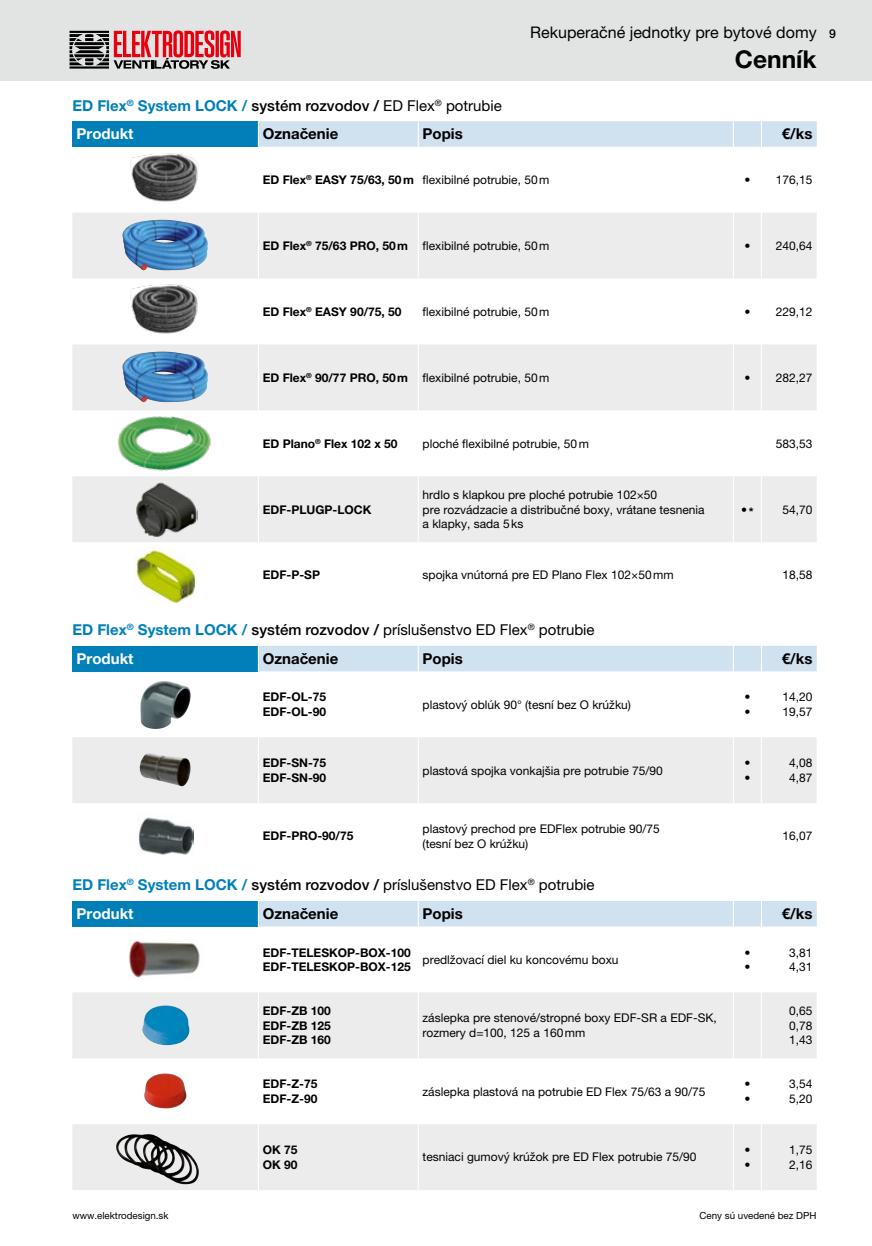
<style>
.page{position:relative;width:872px;height:1246px;background:#fff}
.page>*{position:absolute;margin:0;border:0;box-sizing:border-box;transform-origin:0 0}
.t1{font:700 24.45px "Helvetica Neue LT Pro";color:#000}
.t2{font:16.05px "Helvetica Neue LT Pro";color:#000}
.t3{font:15px "Helvetica Neue LT Pro";color:#000}
.t4{font:700 15px "Helvetica Neue LT Pro";color:#000}
.t5{font:700 15px "Helvetica Neue LT Pro";color:#007fb9}
.t6{font:700 15px "Helvetica Neue LT Pro";color:#fff}
.t7{font:500 12.3px "Helvetica Neue LT Pro";color:#000}
.t8{font:12px/14.4px "Helvetica Neue LT Pro";color:#000}
.t9{font:700 12px/14.4px "Helvetica Neue LT Pro";color:#000}
.t10{font:9.75px "Helvetica Neue LT Pro";color:#000}
.s1{font-weight:500;color:#000}
.s2{font-weight:400;color:#000}
.s3{font-weight:700}
.s4{font-weight:700;color:#007fb9}
.s5{font-weight:500}
</style>
<div class="page">
<div style="left:72px;top:121px;width:186px;height:26px;background:#007fb9"></div>
<svg style="left:72px;top:213px;width:744px;height:329px;fill:#ececec"></svg>
<svg style="left:258px;top:121px;width:558px;height:26px;background:#d1e1f0"></svg>
<hr style="left:258px;top:213px;width:1px;height:66px;background:#fff">
<hr style="left:418px;top:213px;width:1px;height:66px;background:#fff">
<hr style="left:733px;top:213px;width:1px;height:66px;background:#fff">
<hr style="left:761px;top:213px;width:1px;height:66px;background:#fff">
<hr style="left:258px;top:279px;width:1px;height:65px;background:#fff">
<hr style="left:418px;top:279px;width:1px;height:65px;background:#fff">
<hr style="left:733px;top:279px;width:1px;height:65px;background:#fff">
<hr style="left:761px;top:279px;width:1px;height:65px;background:#fff">
<hr style="left:258px;top:344px;width:1px;height:66px;background:#fff">
<hr style="left:418px;top:344px;width:1px;height:66px;background:#fff">
<hr style="left:733px;top:344px;width:1px;height:66px;background:#fff">
<hr style="left:761px;top:344px;width:1px;height:66px;background:#fff">
<hr style="left:258px;top:410px;width:1px;height:66px;background:#fff">
<hr style="left:418px;top:410px;width:1px;height:66px;background:#fff">
<hr style="left:733px;top:410px;width:1px;height:66px;background:#fff">
<hr style="left:761px;top:410px;width:1px;height:66px;background:#fff">
<hr style="left:258px;top:476px;width:1px;height:66px;background:#fff">
<hr style="left:418px;top:476px;width:1px;height:66px;background:#fff">
<hr style="left:733px;top:476px;width:1px;height:66px;background:#fff">
<hr style="left:761px;top:476px;width:1px;height:66px;background:#fff">
<img style="left:130px;top:153px;width:69px;height:49px">
<img style="left:122px;top:220px;width:42px;height:51px">
<img style="left:127px;top:284px;width:77px;height:55px">
<img style="left:122px;top:352px;width:42px;height:50px">
<img style="left:111px;top:413px;width:108px;height:60px">
<img style="left:133px;top:481px;width:64px;height:56px">
<img style="left:134px;top:548px;width:63px;height:55px">
<div style="left:72px;top:646px;width:186px;height:25px;background:#007fb9"></div>
<div style="left:72px;top:737px;width:744px;height:66px;background:#ececec"></div>
<div style="left:259px;top:646px;width:557px;height:25px;background:#d0e1f0"></div>
<hr style="left:258px;top:737px;width:1px;height:66px;background:#fff">
<hr style="left:418px;top:737px;width:1px;height:66px;background:#fff">
<hr style="left:733px;top:737px;width:1px;height:66px;background:#fff">
<hr style="left:761px;top:737px;width:1px;height:66px;background:#fff">
<img style="left:140px;top:681px;width:51px;height:48px">
<img style="left:139px;top:753px;width:52px;height:33px">
<img style="left:138px;top:817px;width:55px;height:38px">
<div style="left:0;top:0;width:872px;height:80px;background:#e2e3e3"></div>
<div style="left:72px;top:901px;width:186px;height:25px;background:#007fb9"></div>
<svg style="left:72px;top:992px;width:744px;height:198px;fill:#ececec"></svg>
<div style="left:259px;top:901px;width:557px;height:25px;background:#d0e1f0"></div>
<hr style="left:258px;top:992px;width:1px;height:66px;background:#fff">
<hr style="left:418px;top:992px;width:1px;height:66px;background:#fff">
<hr style="left:733px;top:992px;width:1px;height:66px;background:#fff">
<hr style="left:761px;top:992px;width:1px;height:66px;background:#fff">
<hr style="left:258px;top:1058px;width:1px;height:66px;background:#fff">
<hr style="left:418px;top:1058px;width:1px;height:66px;background:#fff">
<hr style="left:733px;top:1058px;width:1px;height:66px;background:#fff">
<hr style="left:761px;top:1058px;width:1px;height:66px;background:#fff">
<hr style="left:258px;top:1124px;width:1px;height:66px;background:#fff">
<hr style="left:418px;top:1124px;width:1px;height:66px;background:#fff">
<hr style="left:733px;top:1124px;width:1px;height:66px;background:#fff">
<hr style="left:761px;top:1124px;width:1px;height:66px;background:#fff">
<img style="left:129px;top:940px;width:71px;height:39px">
<img style="left:142px;top:1005px;width:48px;height:40px">
<img style="left:143px;top:1073px;width:44px;height:36px">
<img style="left:116px;top:1133px;width:84px;height:51px">
<svg style="left:70px;top:30px;width:171px;height:39px"></svg>
<p class="t5" style="left:72px;top:96px;width:431px">ED Flex<sup>®</sup> System LOCK / <span class="s1">systém rozvodov /</span> <span class="s2">ED Flex</span><sup>®</sup> <span class="s2">potrubie</span></p>
<h2 class="t2" style="left:530px;top:23px;width:288px">Rekuperačné jednotky pre bytové domy</h2>
<h1 class="t1" style="left:735px;top:44px;width:83px">Cenník</h1>
<p class="t6" style="left:77px;top:125px;width:58px">Produkt</p>
<p class="t4" style="left:263px;top:125px;width:77px">Označenie</p>
<p class="t4" style="left:422px;top:125px;width:42px">Popis</p>
<p class="t4" style="left:782px;top:125px;width:32px">€/ks</p>
<p class="t8" style="left:263px;top:172px;width:288px"><span class="s3">ED Flex</span><sup>®</sup> <span class="s3">EASY 75/63, 50m</span> flexibilné potrubie, 50m</p>
<p class="t8" style="left:744px;top:172px;width:70px">• 176,15</p>
<p class="t7" style="left:829px;top:27px;width:8px">9</p>
<p class="t8" style="left:263px;top:238px;width:288px"><span class="s3">ED Flex</span><sup>®</sup> <span class="s3">75/63 PRO, 50m</span> flexibilné potrubie, 50m</p>
<p class="t8" style="left:744px;top:238px;width:70px">• 240,64</p>
<p class="t9" style="left:263px;top:304px;width:140px">ED Flex<sup>®</sup> EASY 90/75, 50</p>
<p class="t8" style="left:422px;top:304px;width:128px">flexibilné potrubie, 50m</p>
<p class="t8" style="left:744px;top:304px;width:70px">• 229,12</p>
<p class="t8" style="left:263px;top:370px;width:288px"><span class="s3">ED Flex</span><sup>®</sup> <span class="s3">90/77 PRO, 50m</span> flexibilné potrubie, 50m</p>
<p class="t8" style="left:744px;top:370px;width:70px">• 282,27</p>
<p class="t9" style="left:263px;top:436px;width:136px">ED Plano<sup>®</sup> Flex 102 x 50</p>
<p class="t8" style="left:422px;top:436px;width:168px">ploché flexibilné potrubie, 50m</p>
<p class="t8" style="left:775px;top:436px;width:38px">583,53</p>
<p class="t9" style="left:263px;top:502px;width:110px">EDF-PLUGP-LOCK</p>
<p class="t8" style="left:422px;top:487px;width:284px">hrdlo s klapkou pre ploché potrubie 102×50<br>pre rozvádzacie a distribučné boxy, vrátane tesnenia a klapky, sada 5ks</p>
<p class="t8" style="left:741px;top:502px;width:14px">•<span class="s3">*</span></p>
<p class="t8" style="left:782px;top:502px;width:32px">54,70</p>
<p class="t9" style="left:263px;top:568px;width:59px">EDF-P-SP</p>
<p class="t8" style="left:422px;top:568px;width:253px">spojka vnútorná pre ED Plano Flex 102×50mm</p>
<p class="t8" style="left:782px;top:568px;width:32px">18,58</p>
<p class="t3" style="left:72px;top:621px;width:524px"><span class="s4">ED Flex</span><sup>®</sup> <span class="s4">System LOCK /</span> <span class="s5">systém rozvodov /</span> príslušenstvo ED Flex<sup>®</sup> potrubie</p>
<p class="t6" style="left:77px;top:649px;width:58px">Produkt</p>
<p class="t4" style="left:263px;top:649px;width:77px">Označenie</p>
<p class="t4" style="left:422px;top:649px;width:42px">Popis</p>
<p class="t4" style="left:782px;top:649px;width:32px">€/ks</p>
<p class="t9" style="left:263px;top:690px;width:65px">EDF-OL-75<br>EDF-OL-90</p>
<p class="t8" style="left:422px;top:697px;width:210px">plastový oblúk 90° (tesní bez O krúžku)</p>
<p class="t8" style="left:744px;top:690px;width:7px">• •</p>
<p class="t8" style="left:782px;top:690px;width:32px">14,20<br>19,57</p>
<p class="t9" style="left:263px;top:755px;width:65px">EDF-SN-75<br>EDF-SN-90</p>
<p class="t8" style="left:422px;top:763px;width:242px">plastová spojka vonkajšia pre potrubie 75/90</p>
<p class="t8" style="left:744px;top:756px;width:7px">• •</p>
<p class="t8" style="left:789px;top:756px;width:25px">4,08<br>4,87</p>
<p class="t9" style="left:263px;top:829px;width:92px">EDF-PRO-90/75</p>
<p class="t8" style="left:422px;top:821px;width:239px">plastový prechod pre EDFlex potrubie 90/75 (tesní bez O krúžku)</p>
<p class="t8" style="left:782px;top:829px;width:32px">16,07</p>
<p class="t3" style="left:72px;top:876px;width:524px"><span class="s4">ED Flex</span><sup>®</sup> <span class="s4">System LOCK /</span> <span class="s5">systém rozvodov /</span> príslušenstvo ED Flex<sup>®</sup> potrubie</p>
<p class="t6" style="left:77px;top:904px;width:58px">Produkt</p>
<p class="t4" style="left:263px;top:904px;width:77px">Označenie</p>
<p class="t4" style="left:422px;top:904px;width:42px">Popis</p>
<p class="t4" style="left:782px;top:904px;width:32px">€/ks</p>
<p class="t9" style="left:263px;top:945px;width:150px">EDF-TELESKOP-BOX-100<br>EDF-TELESKOP-BOX-125</p>
<p class="t8" style="left:422px;top:952px;width:198px">predlžovací diel ku koncovému boxu</p>
<p class="t8" style="left:744px;top:945px;width:7px">• •</p>
<p class="t8" style="left:789px;top:945px;width:25px">3,81<br>4,31</p>
<p class="t9" style="left:263px;top:1003px;width:70px;text-align:justify">EDF-ZB 100<br>EDF-ZB 125<br>EDF-ZB 160</p>
<p class="t8" style="left:422px;top:1011px;width:296px">záslepka pre stenové/stropné boxy EDF-SR a EDF-SK, rozmery d=100, 125 a 160mm</p>
<p class="t8" style="left:789px;top:1003px;width:25px;text-align:justify">0,65<br>0,78<br>1,43</p>
<p class="t9" style="left:263px;top:1076px;width:56px">EDF-Z-75<br>EDF-Z-90</p>
<p class="t8" style="left:422px;top:1084px;width:284px">záslepka plastová na potrubie ED Flex 75/63 a 90/75</p>
<p class="t8" style="left:744px;top:1077px;width:7px">• •</p>
<p class="t8" style="left:789px;top:1077px;width:25px">3,54<br>5,20</p>
<p class="t9" style="left:263px;top:1142px;width:36px">OK 75<br>OK 90</p>
<p class="t8" style="left:422px;top:1150px;width:275px">tesniaci gumový krúžok pre ED Flex potrubie 75/90</p>
<p class="t8" style="left:744px;top:1142px;width:7px">• •</p>
<p class="t8" style="left:789px;top:1142px;width:25px">1,75<br>2,16</p>
<p class="t10" style="left:72px;top:1209px;width:98px">www.elektrodesign.sk</p>
<p class="t10" style="left:699px;top:1209px;width:118px">Ceny sú uvedené bez DPH</p>
</div>
